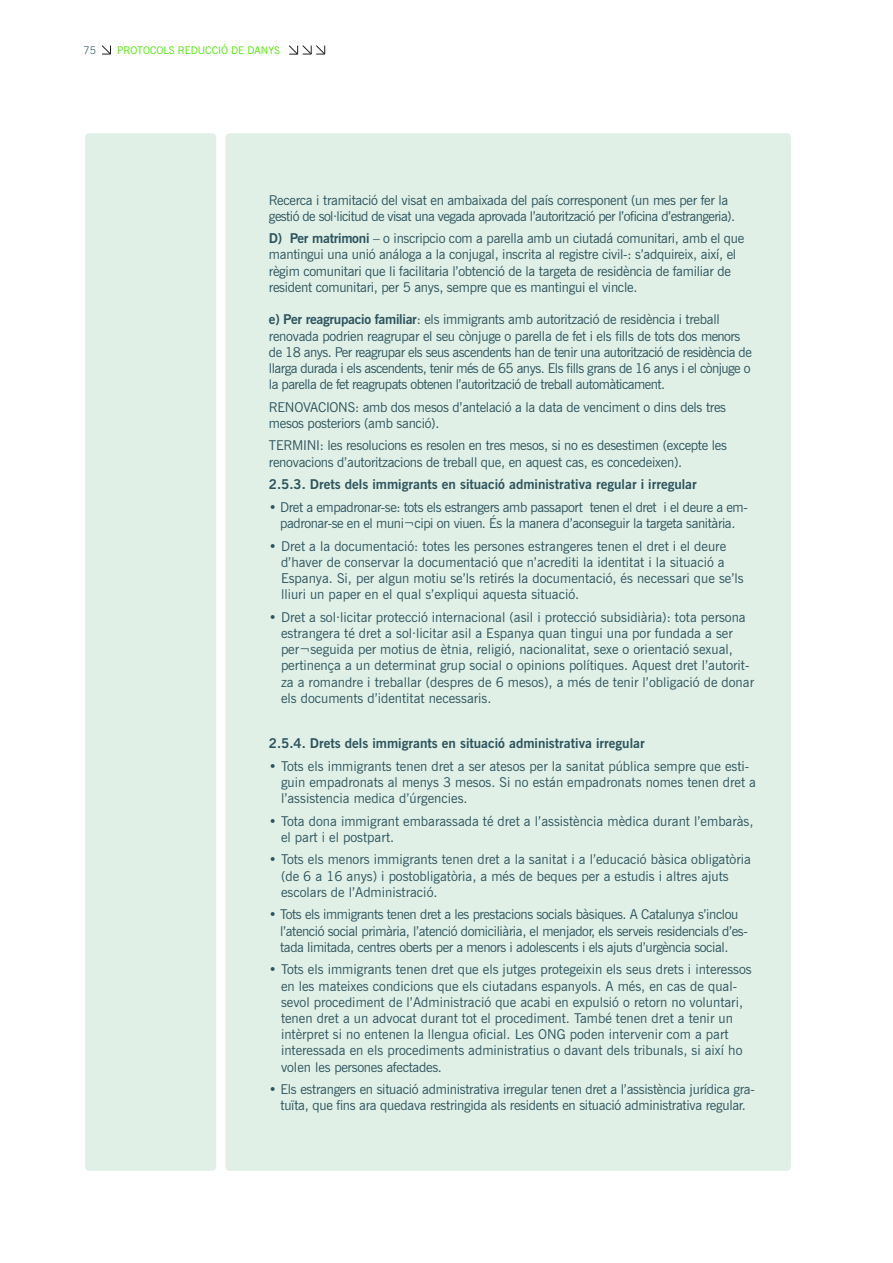
<style>
.page{position:relative;width:893px;height:1263px;background:#fff}
.page>*{position:absolute;margin:0;border:0;box-sizing:border-box;transform-origin:0 0}
.text{font:13.5px/16.2px "News Gothic BT";color:#2d535d}
.text-2{font:13.5px/16.2px "News Gothic BT";letter-spacing:-.02em;color:#2d535d}
.text-3{font:13.5px/16.2px "News Gothic BT";letter-spacing:-.04em;color:#2d535d}
.text-4{font:700 13.5px "News Gothic BT";color:#2d535d}
.t1{font:10.5px "News Gothic BT";color:#4ce900}
.t2{font:300 10.5px "News Gothic BT";color:#2d535d}
.s1{font-weight:700}
</style>
<div class="page">
<div style="left:225px;top:133px;width:566px;height:1038px;background:#e0f0e7;border-radius:4px"></div>
<svg style="left:102px;top:45px;width:9px;height:10px"></svg>
<svg style="left:289px;top:45px;width:36px;height:10px"></svg>
<div style="left:85px;top:133px;width:131px;height:1038px;background:#e0f0e7;border-radius:4px"></div>
<p class="t2" style="left:84px;top:44px;width:14px">75</p>
<p class="t1" style="left:117px;top:44px;width:164px">PROTOCOLS REDUCCIÓ DE DANYS</p>
<p class="text-3" style="left:269px;top:191px;width:468px">Recerca i tramitació del visat en ambaixada del país corresponent (un mes per fer la gestió de sol·licitud de visat una vegada aprovada l’autorització per l’oficina d’estrangeria).</p>
<p class="text-2" style="left:269px;top:230px;width:477px"><span class="s1">D) Per matrimoni</span> – o inscripcio com a parella amb un ciutadá comunitari, amb el que mantingui una unió análoga a la conjugal, inscrita al registre civil-: s’adquireix, així, el règim comunitari que li facilitaria l’obtenció de la targeta de residència de familiar de resident comunitari, per 5 anys, sempre que es mantingui el vincle.</p>
<p class="text-3" style="left:269px;top:311px;width:484px"><span class="s1">e) Per reagrupacio familiar</span>: els immigrants amb autorització de residència i treball renovada podrien reagrupar el seu cònjuge o parella de fet i els fills de tots dos menors de 18 anys. Per reagrupar els seus ascendents han de tenir una autorització de residència de llarga durada i els ascendents, tenir més de 65 anys. Els fills grans de 16 anys i el cònjuge o la parella de fet reagrupats obtenen l’autorització de treball automàticament.</p>
<p class="text-2" style="left:269px;top:399px;width:459px">RENOVACIONS: amb dos mesos d’antelació a la data de venciment o dins dels tres mesos posteriors (amb sanció).</p>
<p class="text-2" style="left:269px;top:437px;width:460px">TERMINI: les resolucions es resolen en tres mesos, si no es desestimen (excepte les renovacions d’autoritzacions de treball que, en aquest cas, es concedeixen).</p>
<p class="text-4" style="left:269px;top:476px;width:429px">2.5.3. Drets dels immigrants en situació administrativa regular i irregular</p>
<p class="text-2" style="left:269px;top:499px;width:480px;text-align:center">• Dret a empadronar-se: tots els estrangers amb passaport tenen el dret i el deure a em&shy;padronar-se en el muni¬cipi on viuen. És la manera d’aconseguir la targeta sanitària.</p>
<p class="text" style="left:281px;top:538px;width:464px;text-indent:-12px">• Dret a la documentació: totes les persones estrangeres tenen el dret i el deure d’haver de conservar la documentació que n’acrediti la identitat i la situació a Espanya. Si, per algun motiu se’ls retirés la documentació, és necessari que se’ls lliuri un paper en el qual s’expliqui aquesta situació.</p>
<p class="text" style="left:281px;top:609px;width:475px;text-indent:-12px">• Dret a sol·licitar protecció internacional (asil i protecció subsidiària): tota persona estrangera té dret a sol·licitar asil a Espanya quan tingui una por fundada a ser per¬seguida per motius de ètnia, religió, nacionalitat, sexe o orientació sexual, pertinença a un determinat grup social o opinions polítiques. Aquest dret l’autorit&shy;za a romandre i treballar (despres de 6 mesos), a més de tenir l’obligació de donar els documents d’identitat necessaris.</p>
<p class="text-4" style="left:269px;top:735px;width:377px">2.5.4. Drets dels immigrants en situació administrativa irregular</p>
<p class="text" style="left:281px;top:757px;width:477px;text-indent:-12px">• Tots els immigrants tenen dret a ser atesos per la sanitat pública sempre que esti&shy;guin empadronats al menys 3 mesos. Si no están empadronats nomes tenen dret a l’assistencia medica d’úrgencies.</p>
<p class="text" style="left:281px;top:812px;width:474px;text-indent:-12px">• Tota dona immigrant embarassada té dret a l’assistència mèdica durant l’embaràs, el part i el postpart.</p>
<p class="text" style="left:281px;top:851px;width:471px;text-indent:-12px">• Tots els menors immigrants tenen dret a la sanitat i a l’educació bàsica obligatòria (de 6 a 16 anys) i postobligatòria, a més de beques per a estudis i altres ajuts escolars de l’Administració.</p>
<p class="text-2" style="left:280px;top:906px;width:469px;text-indent:-11px">• Tots els immigrants tenen dret a les prestacions socials bàsiques. A Catalunya s’inclou l’atenció social primària, l’atenció domiciliària, el menjador, els serveis residencials d’es&shy;tada limitada, centres oberts per a menors i adolescents i els ajuts d’urgència social.</p>
<p class="text" style="left:281px;top:961px;width:472px;text-indent:-12px">• Tots els immigrants tenen dret que els jutges protegeixin els seus drets i interessos en les mateixes condicions que els ciutadans espanyols. A més, en cas de qual&shy;sevol procediment de l’Administració que acabi en expulsió o retorn no voluntari, tenen dret a un advocat durant tot el procediment. També tenen dret a tenir un intèrpret si no entenen la llengua oficial. Les ONG poden intervenir com a part interessada en els procediments administratius o davant dels tribunals, si així ho volen les persones afectades.</p>
<p class="text-2" style="left:269px;top:1081px;width:487px;text-align:center">• Els estrangers en situació administrativa irregular tenen dret a l’assistència jurídica gra&shy;tuïta, que fins ara quedava restringida als residents en situació administrativa regular.</p>
</div>
